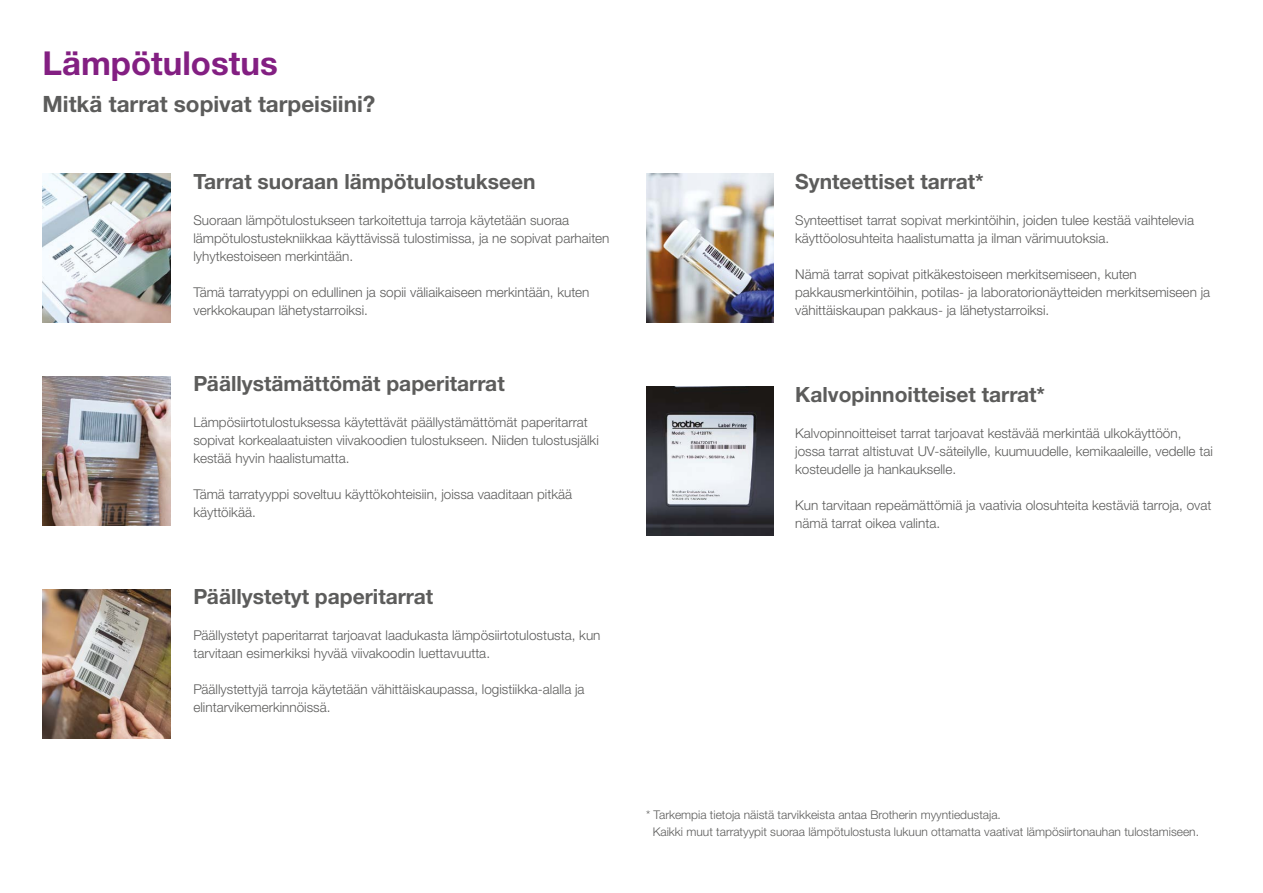
<style>
.page{position:relative;width:1263px;height:893px;background:#fff}
.page>*{position:absolute;margin:0;border:0;box-sizing:border-box;transform-origin:0 0}
.t1{font:700 33px "Helvetica Neue LTW1 G";color:#831f82}
.t2{font:700 22.5px "Helvetica Neue LTW1 G";color:#5c5c5b}
.t3{font:700 21px "Helvetica Neue LTW1 G";color:#5c5c5b}
.t4{font:300 13.5px/18px "Helvetica Neue LTW1 G";color:#5c5c5b}
.t5{font:300 12px/16.5px "Helvetica Neue LTW1 G";color:#5c5c5b}
</style>
<div class="page">
<img style="left:646px;top:174px;width:128px;height:149px">
<img style="left:646px;top:387px;width:128px;height:149px">
<img style="left:43px;top:174px;width:127px;height:149px">
<img style="left:43px;top:376px;width:127px;height:149px">
<img style="left:43px;top:589px;width:127px;height:149px">
<h1 class="t1" style="left:43px;top:42px;width:237px">Lämpötulostus</h1>
<h2 class="t2" style="left:43px;top:91px;width:334px">Mitkä tarrat sopivat tarpeisiini?</h2>
<h3 class="t3" style="left:193px;top:168px;width:344px">Tarrat suoraan lämpötulostukseen</h3>
<p class="t4" style="left:193px;top:211px;width:417px">Suoraan lämpötulostukseen tarkoitettuja tarroja käytetään suoraa lämpötulostustekniikkaa käyttävissä tulostimissa, ja ne sopivat parhaiten lyhytkestoiseen merkintään.</p>
<p class="t4" style="left:193px;top:283px;width:398px">Tämä tarratyyppi on edullinen ja sopii väliaikaiseen merkintään, kuten verkkokaupan lähetystarroiksi.</p>
<h3 class="t3" style="left:193px;top:371px;width:313px">Päällystämättömät paperitarrat</h3>
<p class="t4" style="left:193px;top:413px;width:407px">Lämpösiirtotulostuksessa käytettävät päällystämättömät paperitarrat sopivat korkealaatuisten viivakoodien tulostukseen. Niiden tulostusjälki kestää hyvin haalistumatta.</p>
<p class="t4" style="left:193px;top:485px;width:380px">Tämä tarratyyppi soveltuu käyttökohteisiin, joissa vaaditaan pitkää käyttöikää.</p>
<h3 class="t3" style="left:193px;top:584px;width:241px">Päällystetyt paperitarrat</h3>
<p class="t4" style="left:193px;top:626px;width:408px">Päällystetyt paperitarrat tarjoavat laadukasta lämpösiirtotulostusta, kun tarvitaan esimerkiksi hyvää viivakoodin luettavuutta.</p>
<p class="t4" style="left:193px;top:680px;width:393px">Päällystettyjä tarroja käytetään vähittäiskaupassa, logistiikka-alalla ja elintarvikemerkinnöissä.</p>
<h3 class="t3" style="left:795px;top:168px;width:190px">Synteettiset tarrat*</h3>
<p class="t4" style="left:795px;top:211px;width:400px">Synteettiset tarrat sopivat merkintöihin, joiden tulee kestää vaihtelevia käyttöolosuhteita haalistumatta ja ilman värimuutoksia.</p>
<p class="t4" style="left:795px;top:265px;width:416px">Nämä tarrat sopivat pitkäkestoiseen merkitsemiseen, kuten pakkausmerkintöihin, potilas- ja laboratorionäytteiden merkitsemiseen ja vähittäiskaupan pakkaus- ja lähetystarroiksi.</p>
<h3 class="t3" style="left:795px;top:381px;width:251px">Kalvopinnoitteiset tarrat*</h3>
<p class="t4" style="left:795px;top:424px;width:419px">Kalvopinnoitteiset tarrat tarjoavat kestävää merkintää ulkokäyttöön, jossa tarrat altistuvat UV-säteilylle, kuumuudelle, kemikaaleille, vedelle tai kosteudelle ja hankaukselle.</p>
<p class="t4" style="left:795px;top:496px;width:418px">Kun tarvitaan repeämättömiä ja vaativia olosuhteita kestäviä tarroja, ovat nämä tarrat oikea valinta.</p>
<p class="t5" style="left:653px;top:807px;width:548px;text-indent:-7px">* Tarkempia tietoja näistä tarvikkeista antaa Brotherin myyntiedustaja.<br>Kaikki muut tarratyypit suoraa lämpötulostusta lukuun ottamatta vaativat lämpösiirtonauhan tulostamiseen.</p>
</div>
